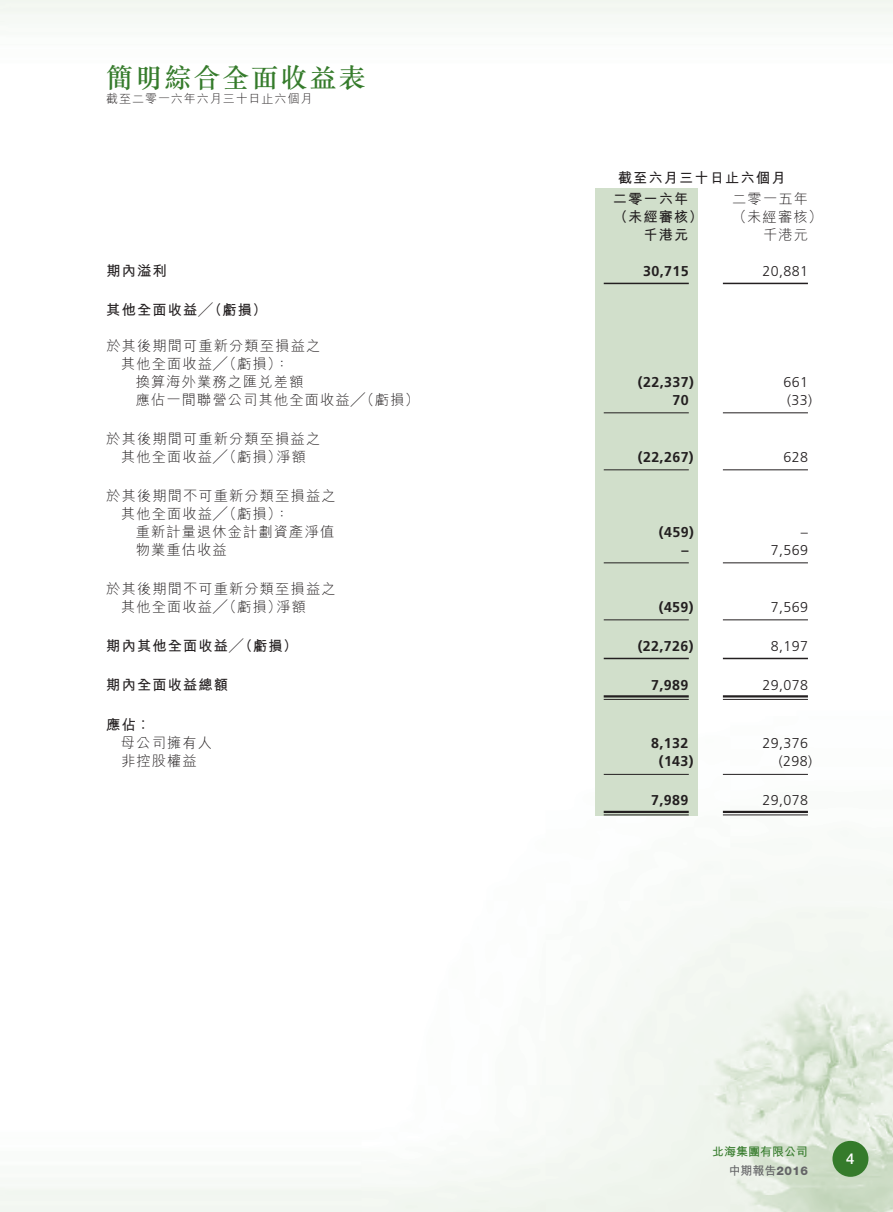
<style>
.page{position:relative;width:893px;height:1212px;background:#fff}
.page>*{position:absolute;margin:0;border:0;box-sizing:border-box;transform-origin:0 0}
.t1{font:500 27px "M Sung HK";letter-spacing:.075em;color:#357b2b}
.t2{font:500 15px "Helvetica Neue LT Std";color:#fff}
.t3{font:300 14.25px/18px "M Hei HK";letter-spacing:.08em;color:#231f20}
.t4{font:700 14.25px "M Hei HK";letter-spacing:.08em;color:#231f20}
.t5{font:700 14.25px "Frutiger LT Std";letter-spacing:.03em;color:#231f20}
.t6{font:300 14.25px "Frutiger LT Std";letter-spacing:.03em;color:#231f20}
.t7{font:300 12px "M Hei HK";letter-spacing:.08em;color:#231f20}
.t8{font:700 12px "M Hei HK";color:#636366}
.t9{font:700 12px "M Hei HK";color:#357b2b}
.s1{font-family:"Helvetica Neue LT Std";font-weight:800}
</style>
<div class="page">
<img style="left:0;top:0;width:893px;height:1212px">
<div style="left:832px;top:1141px;width:36px;height:36px;background:#357b2b;border-radius:50%"></div>
<div style="left:595px;top:188px;width:102px;height:628px;background:#d1dfcb"></div>
<hr style="left:604px;top:283px;width:85px;height:1px;background:#231f20">
<hr style="left:723px;top:283px;width:85px;height:1px;background:#231f20">
<hr style="left:604px;top:412px;width:85px;height:1px;background:#231f20">
<hr style="left:723px;top:412px;width:85px;height:1px;background:#231f20">
<hr style="left:604px;top:469px;width:85px;height:1px;background:#231f20">
<hr style="left:723px;top:469px;width:85px;height:1px;background:#231f20">
<hr style="left:604px;top:562px;width:85px;height:1px;background:#231f20">
<hr style="left:723px;top:562px;width:85px;height:1px;background:#231f20">
<hr style="left:604px;top:619px;width:85px;height:1px;background:#231f20">
<hr style="left:723px;top:619px;width:85px;height:1px;background:#231f20">
<hr style="left:604px;top:658px;width:85px;height:1px;background:#231f20">
<hr style="left:723px;top:658px;width:85px;height:1px;background:#231f20">
<hr style="left:604px;top:695px;width:85px;height:2px;background:#231f20">
<hr style="left:604px;top:699px;width:85px;height:1px;background:#231f20">
<hr style="left:723px;top:695px;width:85px;height:2px;background:#231f20">
<hr style="left:723px;top:699px;width:85px;height:1px;background:#231f20">
<hr style="left:604px;top:774px;width:85px;height:1px;background:#231f20">
<hr style="left:723px;top:774px;width:85px;height:1px;background:#231f20">
<hr style="left:604px;top:811px;width:85px;height:2px;background:#231f20">
<hr style="left:604px;top:814px;width:85px;height:1px;background:#231f20">
<hr style="left:723px;top:811px;width:85px;height:2px;background:#231f20">
<hr style="left:723px;top:814px;width:85px;height:1px;background:#231f20">
<h1 class="t1" style="left:106px;top:59px;width:261px">簡明綜合全面收益表</h1>
<p class="t7" style="left:106px;top:90px;width:208px">截至二零一六年六月三十日止六個月</p>
<p class="t4" style="left:618px;top:167px;width:169px">截至六月三十日止六個月</p>
<p class="t3" style="left:732px;top:189px;width:77px">二零一五年</p>
<p class="t4" style="left:613px;top:188px;width:77px">二零一六年</p>
<p class="t4" style="left:613px;top:206px;width:91px">（未經審核）</p>
<p class="t3" style="left:733px;top:207px;width:91px">（未經審核(</p>
<p class="t4" style="left:644px;top:224px;width:46px">千港元</p>
<p class="t3" style="left:763px;top:225px;width:46px">千港元</p>
<p class="t4" style="left:106px;top:260px;width:62px">期內溢利</p>
<p class="t4" style="left:106px;top:299px;width:162px">其他全面收益╱（虧損(</p>
<p class="t3" style="left:121px;top:336px;width:201px;text-indent:-15px">於其後期間可重新分類至損益之其他全面收益╱（虧損：(</p>
<p class="t5" style="left:643px;top:262px;width:47px">30,715</p>
<p class="t6" style="left:762px;top:263px;width:47px">20,881</p>
<p class="t3" style="left:136px;top:372px;width:169px">換算海外業務之匯兌差額</p>
<p class="t5" style="left:638px;top:373px;width:57px">)22,337(</p>
<p class="t6" style="left:783px;top:374px;width:26px">661</p>
<p class="t3" style="left:136px;top:390px;width:285px">應佔一間聯營公司其他全面收益╱（虧損(</p>
<p class="t3" style="left:106px;top:429px;width:215px">於其後期間可重新分類至損益之</p>
<p class="t5" style="left:672px;top:391px;width:18px">70</p>
<p class="t6" style="left:787px;top:392px;width:26px">)33(</p>
<p class="t3" style="left:121px;top:447px;width:162px">其他全面收益╱（虧損）</p>
<p class="t3" style="left:121px;top:486px;width:216px;text-indent:-15px">於其後期間不可重新分類至損益之其他全面收益╱（虧損：(</p>
<p class="t3" style="left:276px;top:447px;width:31px">淨額</p>
<p class="t5" style="left:638px;top:448px;width:57px">)22,267(</p>
<p class="t6" style="left:783px;top:449px;width:26px">628</p>
<p class="t3" style="left:136px;top:522px;width:200px">重新計量退休金計劃資產淨值</p>
<p class="t5" style="left:659px;top:523px;width:36px">)459(</p>
<p class="t6" style="left:801px;top:524px;width:9px">–</p>
<p class="t3" style="left:136px;top:540px;width:93px">物業重估收益</p>
<p class="t3" style="left:106px;top:579px;width:231px">於其後期間不可重新分類至損益之</p>
<p class="t5" style="left:681px;top:541px;width:9px">–</p>
<p class="t6" style="left:771px;top:542px;width:39px">7,569</p>
<p class="t3" style="left:121px;top:597px;width:162px">其他全面收益╱（虧損）</p>
<p class="t3" style="left:276px;top:597px;width:31px">淨額</p>
<p class="t5" style="left:659px;top:598px;width:36px">)459(</p>
<p class="t6" style="left:771px;top:599px;width:39px">7,569</p>
<p class="t4" style="left:106px;top:635px;width:193px">期內其他全面收益╱（虧損(</p>
<p class="t5" style="left:638px;top:637px;width:57px">)22,726(</p>
<p class="t6" style="left:771px;top:638px;width:39px">8,197</p>
<p class="t4" style="left:106px;top:674px;width:123px">期內全面收益總額</p>
<p class="t4" style="left:106px;top:715px;width:46px">應佔‥</p>
<p class="t5" style="left:651px;top:676px;width:39px">7,989</p>
<p class="t6" style="left:762px;top:677px;width:47px">29,078</p>
<p class="t3" style="left:121px;top:734px;width:93px">母公司擁有人</p>
<p class="t5" style="left:651px;top:735px;width:39px">8,132</p>
<p class="t6" style="left:762px;top:735px;width:47px">29,376</p>
<p class="t3" style="left:121px;top:752px;width:77px">非控股權益</p>
<p class="t5" style="left:659px;top:753px;width:36px">)143(</p>
<p class="t6" style="left:779px;top:753px;width:35px">)298(</p>
<p class="t5" style="left:651px;top:792px;width:39px">7,989</p>
<p class="t6" style="left:762px;top:792px;width:47px">29,078</p>
<p class="t9" style="left:712px;top:1143px;width:97px">北海集團有限公司</p>
<p class="t8" style="left:729px;top:1161px;width:81px">中期報告<span class="s1">2016</span></p>
<p class="t2" style="left:846px;top:1149px;width:10px">4</p>
</div>
